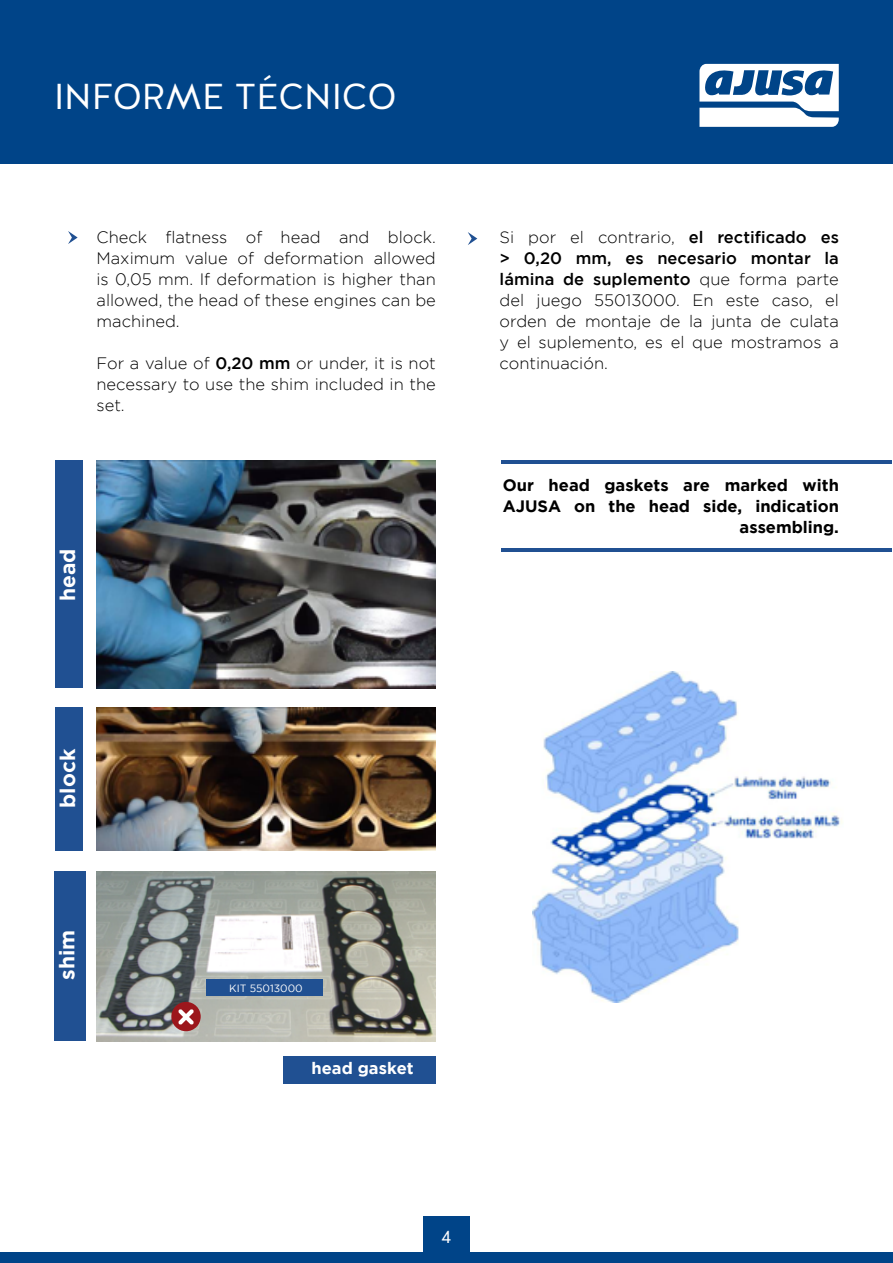
<style>
.page{position:relative;width:893px;height:1263px;background:#fff}
.page>*{position:absolute;margin:0;border:0;box-sizing:border-box;transform-origin:0 0}
.t1{font:36px "Halis GR";color:#fff}
.t2{font:700 21px "Gotham";color:#fff}
.t3{font:18px "Halis GR";color:#fff}
.t4{font:300 16.5px/21px "Gotham";color:#000;text-align:justify}
.t5{font:700 16.5px/21px "Gotham";color:#000;text-align:right}
.t6{font:700 16.5px "Gotham";color:#fff}
.t7{font:10.5px "Gotham";color:#fff}
.s1{font-weight:500}
</style>
<div class="page">
<div style="left:0;top:0;width:893px;height:163px;background:#048"></div>
<svg style="left:699px;top:64px;width:140px;height:63px"></svg>
<div style="left:0;top:1252px;width:893px;height:11px;background:#048"></div>
<div style="left:423px;top:1216px;width:47px;height:46px;background:#048"></div>
<svg style="left:68px;top:231px;width:10px;height:13px"></svg>
<svg style="left:468px;top:232px;width:9px;height:13px"></svg>
<img style="left:97px;top:460px;width:339px;height:229px">
<img style="left:97px;top:707px;width:339px;height:143px">
<div style="left:55px;top:460px;width:28px;height:228px;background:#205092"></div>
<div style="left:55px;top:707px;width:28px;height:143px;background:#205092"></div>
<div style="left:283px;top:1056px;width:153px;height:28px;background:#205092"></div>
<div style="left:54px;top:872px;width:31px;height:169px;background:#205092"></div>
<img style="left:97px;top:871px;width:339px;height:171px">
<div style="left:171px;top:1002px;width:30px;height:29px;background:#9c171c;border-radius:50%"></div>
<svg style="left:178px;top:1009px;width:16px;height:16px"></svg>
<div style="left:207px;top:979px;width:116px;height:17px;background:#205092"></div>
<hr style="left:502px;top:461px;width:390px;height:3px;background:#205092">
<hr style="left:502px;top:548px;width:390px;height:3px;background:#205092">
<img style="left:533px;top:672px;width:309px;height:331px">
<h1 class="t1" style="left:54px;top:73px;width:344px">INFORME TÉCNICO</h1>
<p class="t4" style="left:97px;top:226px;width:341px">Check flatness of head and block.<br>Maximum value of deformation allowed is 0,05 mm. If deformation is higher than allowed, the head of these engines can be machined.</p>
<p class="t4" style="left:97px;top:352px;width:341px">For a value of <span class="s1">0,20 mm</span> or under, it is not necessary to use the shim included in the set.</p>
<p class="t2" style="left:56px;top:601px;width:54px;rotate:-90deg">head</p>
<p class="t2" style="left:56px;top:808px;width:60px;rotate:-90deg">block</p>
<p class="t2" style="left:55px;top:980px;width:51px;rotate:-90deg">shim</p>
<p class="t7" style="left:229px;top:982px;width:75px">KIT 55013000</p>
<p class="t6" style="left:312px;top:1059px;width:104px">head gasket</p>
<p class="t4" style="left:500px;top:226px;width:341px">Si por el contrario, <span class="s1">el rectificado es &gt; 0,20 mm, es necesario montar la lámina de suplemento</span> que forma parte del juego 55013000. En este caso, el orden de montaje de la junta de culata y el suplemento, es el que mostramos a continuación.</p>
<p class="t5" style="left:503px;top:474px;width:338px">Our head gaskets are marked with<br>AJUSA on the head side, indication assembling.</p>
<p class="t3" style="left:442px;top:1225px;width:11px">4</p>
</div>
